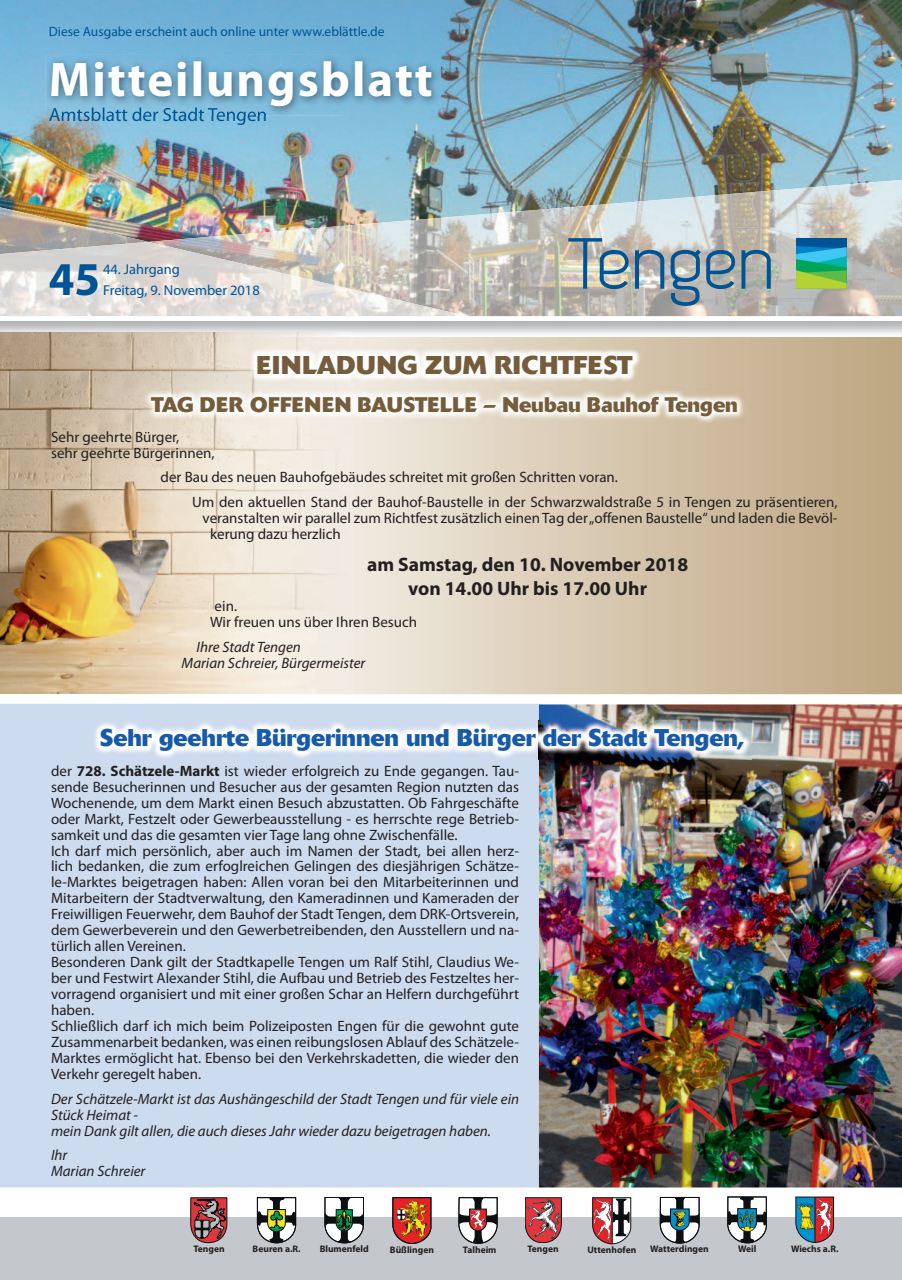
<style>
.page{position:relative;width:902px;height:1280px;background:#fff}
.page>*{position:absolute;margin:0;border:0;box-sizing:border-box;transform-origin:0 0}
.t1{font:700 48.9px "Myriad Pro";letter-spacing:.04em;color:#fff}
.t2{font:700 47.25px "Myriad Pro";color:#005495}
.t3{font:700 25.5px "Delta BQ";letter-spacing:.02em;color:#755d3c}
.t4{font:700 24px "Delta BQ";color:#175aa9}
.t5{font:700 21px "Delta BQ";color:#755d3c}
.t6{font:700 19.5px/24px "Myriad Pro";color:#231f20;text-align:center}
.t7{font:19.2px "Myriad Pro";color:#005495}
.t8{font:15px/16px "Myriad Pro";color:#231f20}
.t9{font:italic 15px/15.9px "Myriad Pro";color:#231f20}
.t10{font:14.4px/21px "Myriad Pro";color:#005495}
.t11{font:13.5px "Myriad Pro";color:#005495}
.t12{font:700 9.45px "Myriad Pro";color:#231f20}
.s1{font-weight:700}
</style>
<div class="page">
<img style="left:0;top:0;width:901px;height:207px">
<img style="left:148px;top:180px;width:753px;height:136px">
<img style="left:0;top:207px;width:148px;height:35px">
<img style="left:0;top:242px;width:467px;height:74px">
<svg style="left:472px;top:316px;width:422px;height:1px"></svg>
<div style="left:796px;top:238px;width:50px;height:51px;background:#005495"></div>
<svg style="left:796px;top:246px;width:50px;height:43px;background:#4cb77e"></svg>
<svg style="left:568px;top:238px;width:96px;height:51px;background:#9facb0"></svg>
<svg style="left:670px;top:250px;width:30px;height:56px;background:#7290a5"></svg>
<svg style="left:706px;top:250px;width:64px;height:39px;background:#7c95a3"></svg>
<img style="left:45px;top:55px;width:99px;height:61px">
<img style="left:144px;top:55px;width:99px;height:52px">
<img style="left:243px;top:55px;width:198px;height:61px">
<img style="left:49px;top:107px;width:217px;height:9px">
<div style="left:0;top:1215px;width:901px;height:65px;background:#c4c7cb"></div>
<hr style="left:0;top:1213px;width:901px;height:3px;background:#fff">
<svg style="left:257px;top:1197px;width:39px;height:46px"></svg>
<svg style="left:324px;top:1197px;width:40px;height:46px"></svg>
<svg style="left:392px;top:1197px;width:39px;height:47px;background:#b65133"></svg>
<svg style="left:458px;top:1197px;width:39px;height:47px"></svg>
<svg style="left:592px;top:1197px;width:39px;height:47px"></svg>
<hr style="left:612px;top:1198px;width:1px;height:46px;background:#0d1013">
<svg style="left:659px;top:1197px;width:40px;height:46px"></svg>
<svg style="left:727px;top:1196px;width:39px;height:47px"></svg>
<svg style="left:795px;top:1196px;width:39px;height:47px;background:#897774"></svg>
<hr style="left:814px;top:1197px;width:1px;height:45px;background:#0d1013">
<svg style="left:190px;top:1197px;width:37px;height:46px;background:#8d5054"></svg>
<svg style="left:525px;top:1197px;width:36px;height:46px;background:#b4565b"></svg>
<div style="left:0;top:704px;width:539px;height:483px;background:#cddbee"></div>
<img style="left:539px;top:704px;width:362px;height:483px">
<svg style="left:235px;top:338px;width:666px;height:356px;background:#d4c5ac"></svg>
<img style="left:0;top:332px;width:350px;height:57px">
<img style="left:0;top:388px;width:235px;height:305px">
<div style="left:235px;top:424px;width:115px;height:269px;background:#f2ebe1"></div>
<img style="left:249px;top:347px;width:391px;height:36px">
<img style="left:143px;top:389px;width:602px;height:35px">
<img style="left:93px;top:721px;width:658px;height:38px">
<p class="t11" style="left:49px;top:24px;width:337px">Diese Ausgabe erscheint auch online unter www.eblättle.de</p>
<h1 class="t1" style="left:49px;top:48px;width:385px">Mitteilungsblatt</h1>
<p class="t7" style="left:49px;top:103px;width:220px">Amtsblatt der Stadt Tengen</p>
<h2 class="t2" style="left:49px;top:248px;width:53px">45</h2>
<p class="t10" style="left:103px;top:258px;width:158px">44. Jahrgang<br>Freitag, 9. November 2018</p>
<h3 class="t3" style="left:256px;top:349px;width:377px">EINLADUNG ZUM RICHTFEST</h3>
<h3 class="t5" style="left:151px;top:392px;width:588px">TAG DER OFFENEN BAUSTELLE – Neubau Bauhof Tengen</h3>
<p class="t8" style="left:51px;top:428px;width:165px">Sehr geehrte Bürger,<br>sehr geehrte Bürgerinnen,</p>
<p class="t8" style="left:192px;top:465px;width:647px;line-height:24.5px;text-indent:-32px">der Bau des neuen Bauhofgebäudes schreitet mit großen Schritten voran.<br>Um den aktuellen Stand der Bauhof-Baustelle in der Schwarzwaldstraße 5 in Tengen zu präsentieren,</p>
<p class="t8" style="left:210px;top:509px;width:628px;text-indent:-8px">veranstalten wir parallel zum Richtfest zusätzlich einen Tag der „offenen Baustelle“ und laden die Bevöl&shy;kerung dazu herzlich</p>
<h3 class="t6" style="left:367px;top:552px;width:322px">am Samstag, den 10. November 2018 von 14.00 Uhr bis 17.00 Uhr</h3>
<p class="t8" style="left:210px;top:598px;width:208px;text-indent:4px">ein.<br>Wir freuen uns über Ihren Besuch</p>
<p class="t9" style="left:182px;top:638px;width:185px;text-indent:15px">Ihre Stadt Tengen<br>Marian Schreier, Bürgermeister</p>
<h3 class="t4" style="left:100px;top:723px;width:645px">Sehr geehrte Bürgerinnen und Bürger der Stadt Tengen,</h3>
<p class="t8" style="left:51px;top:762px;width:469px">der <span class="s1">728. Schätzele-Markt</span> ist wieder erfolgreich zu Ende gegangen. Tau&shy;sende Besucherinnen und Besucher aus der gesamten Region nutzten das Wochenende, um dem Markt einen Besuch abzustatten. Ob Fahrgeschäfte oder Markt, Festzelt oder Gewerbeausstellung - es herrschte rege Betrieb&shy;samkeit und das die gesamten vier Tage lang ohne Zwischenfälle.<br>Ich darf mich persönlich, aber auch im Namen der Stadt, bei allen herz&shy;lich bedanken, die zum erfoglreichen Gelingen des diesjährigen Schätze&shy;le-Marktes beigetragen haben: Allen voran bei den Mitarbeiterinnen und Mitarbeitern der Stadtverwaltung, den Kameradinnen und Kameraden der Freiwilligen Feuerwehr, dem Bauhof der Stadt Tengen, dem DRK-Ortsverein, dem Gewerbeverein und den Gewerbetreibenden, den Ausstellern und na&shy;türlich allen Vereinen.<br>Besonderen Dank gilt der Stadtkapelle Tengen um Ralf Stihl, Claudius We&shy;ber und Festwirt Alexander Stihl, die Aufbau und Betrieb des Festzeltes her&shy;vorragend organisiert und mit einer großen Schar an Helfern durchgeführt haben.<br>Schließlich darf ich mich beim Polizeiposten Engen für die gewohnt gute Zusammenarbeit bedanken, was einen reibungslosen Ablauf des Schätzele-Marktes ermöglicht hat. Ebenso bei den Verkehrskadetten, die wieder den Verkehr geregelt haben.</p>
<p class="t9" style="left:51px;top:1090px;width:469px">Der Schätzele-Markt ist das Aushängeschild der Stadt Tengen und für viele ein<br>Stück Heimat -<br>mein Dank gilt allen, die auch dieses Jahr wieder dazu beigetragen haben.</p>
<p class="t9" style="left:51px;top:1147px;width:96px">Ihr<br>Marian Schreier</p>
<p class="t12" style="left:193px;top:1243px;width:33px">Tengen</p>
<p class="t12" style="left:252px;top:1243px;width:50px">Beuren a.R.</p>
<p class="t12" style="left:320px;top:1243px;width:51px">Blumenfeld</p>
<p class="t12" style="left:390px;top:1243px;width:45px">Büßlingen</p>
<p class="t12" style="left:463px;top:1243px;width:35px">Talheim</p>
<p class="t12" style="left:527px;top:1243px;width:33px">Tengen</p>
<p class="t12" style="left:587px;top:1244px;width:50px">Uttenhofen</p>
<p class="t12" style="left:650px;top:1243px;width:60px">Watterdingen</p>
<p class="t12" style="left:738px;top:1243px;width:20px">Weil</p>
<p class="t12" style="left:791px;top:1242px;width:49px">Wiechs a.R.</p>
</div>
